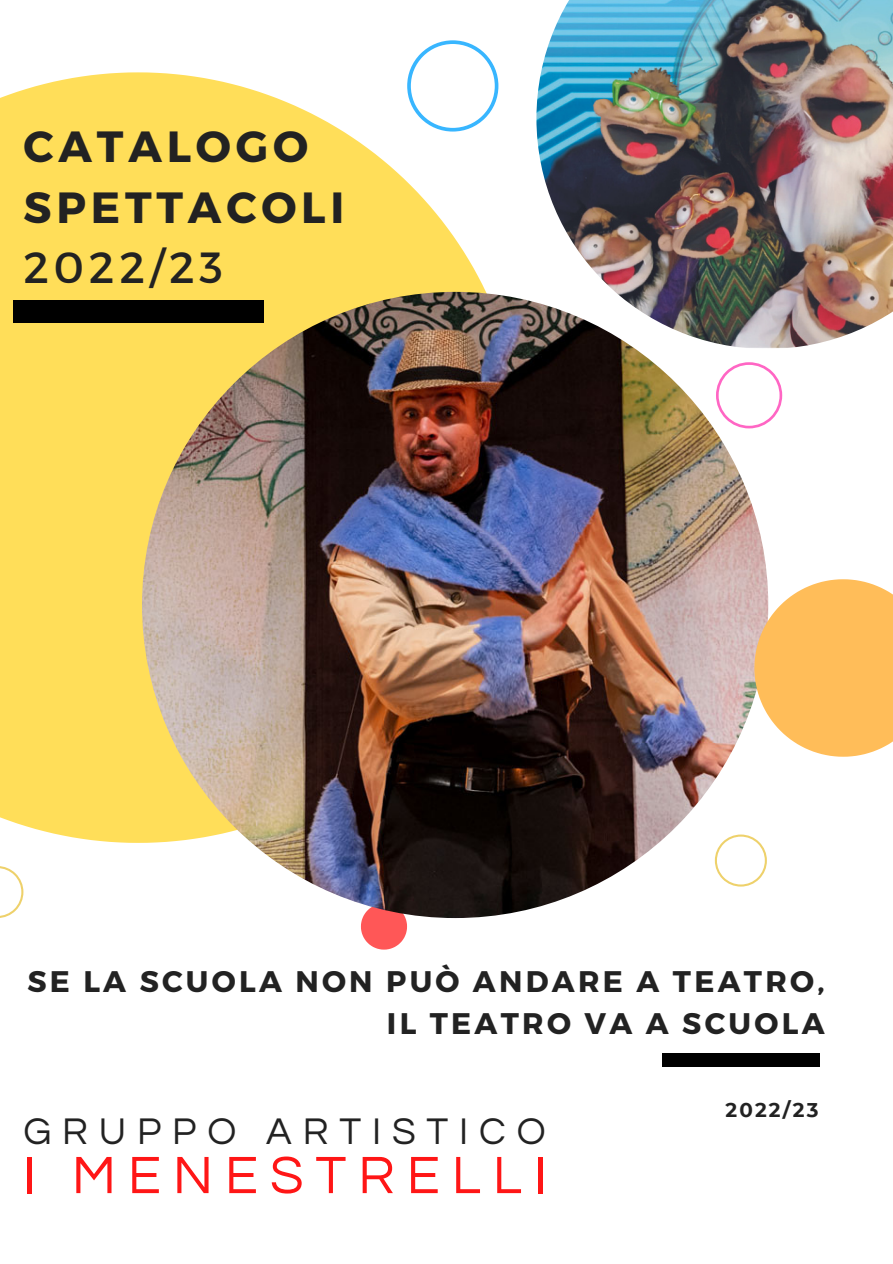
<style>
.page{position:relative;width:893px;height:1264px;background:#fff}
.page>*{position:absolute;margin:0;border:0;box-sizing:border-box;transform-origin:0 0}
.t1{font:54.6px "Questrial";letter-spacing:.22em;color:#ff1616}
.t2{font:700 43.65px/60.8px "Montserrat";letter-spacing:.11em;color:#222}
.t3{font:43.65px "Montserrat";letter-spacing:.11em;color:#222}
.t4{font:38.55px "Questrial";letter-spacing:.28em;color:#222}
.t5{font:700 29.7px/41.5px "Montserrat";letter-spacing:.11em;color:#222;text-align:right}
.t6{font:700 19.8px "Montserrat";letter-spacing:.11em;color:#222}
</style>
<div class="page">
<svg style="left:0;top:72px;width:521px;height:770px;background:#fee16d"></svg>
<img style="left:536px;top:0;width:356px;height:348px">
<svg style="left:361px;top:904px;width:46px;height:45px;background:#fe7272"></svg>
<img style="left:142px;top:292px;width:626px;height:626px;border-radius:50%">
<svg style="left:754px;top:579px;width:138px;height:177px;background:#fcc472"></svg>
<div style="left:13px;top:301px;width:250px;height:21px;background:#000"></div>
<div style="left:661px;top:1053px;width:158px;height:13px;background:#000"></div>
<svg style="left:407px;top:40px;width:91px;height:91px"></svg>
<svg style="left:716px;top:362px;width:66px;height:66px"></svg>
<svg style="left:714px;top:834px;width:52px;height:52px"></svg>
<svg style="left:0;top:866px;width:23px;height:52px"></svg>
<h2 class="t2" style="left:24px;top:114px;width:322px">CATALOGO<br>SPETTACOLI</h2>
<h2 class="t3" style="left:24px;top:239px;width:201px">2022/23</h2>
<p class="t5" style="left:27px;top:959px;width:798px">SE LA SCUOLA NON PUÒ ANDARE A TEATRO,<br>IL TEATRO VA A SCUOLA</p>
<p class="t4" style="left:24px;top:1111px;width:523px">GRUPPO ARTISTICO</p>
<h1 class="t1" style="left:24px;top:1148px;width:524px">I MENESTRELLI</h1>
<p class="t6" style="left:725px;top:1097px;width:94px">2022/23</p>
</div>
